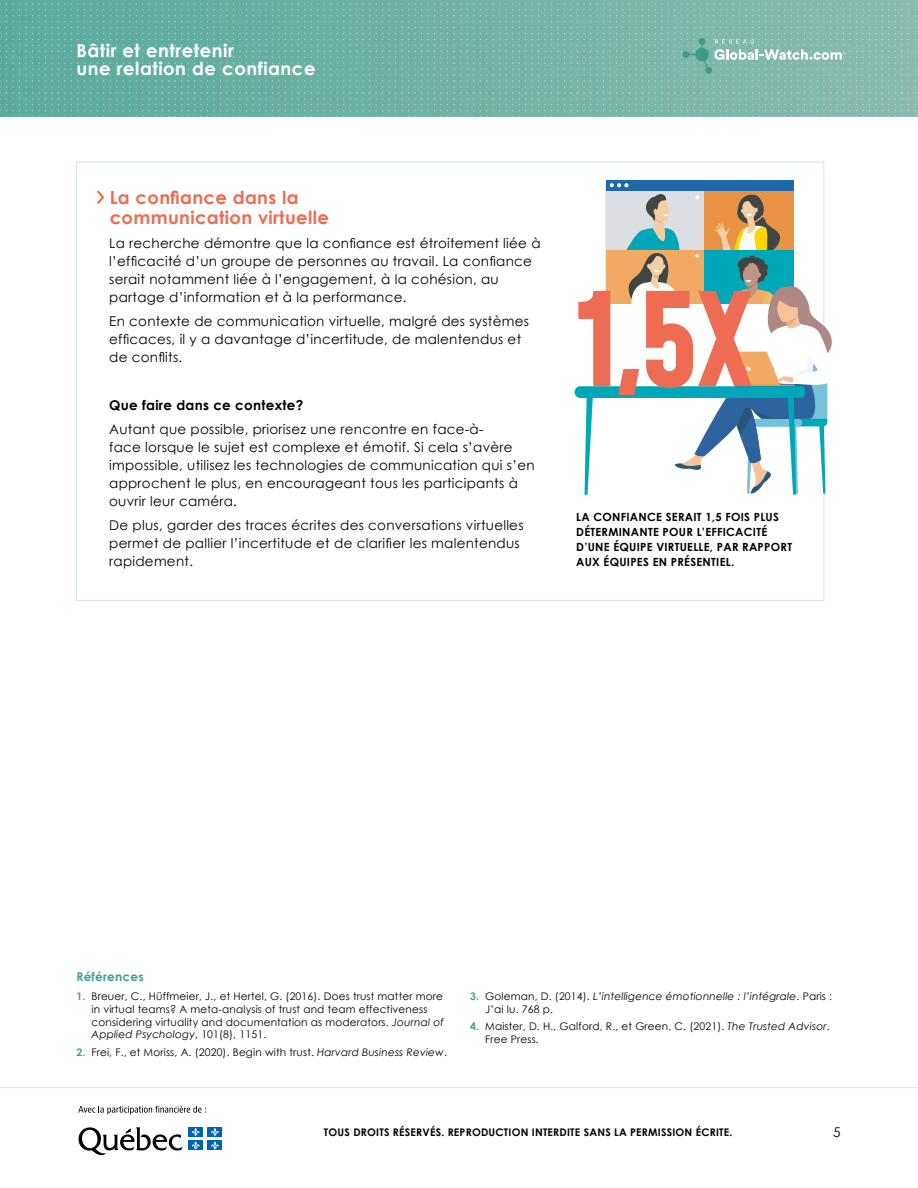
<style>
.page{position:relative;width:918px;height:1188px;background:#fff}
.page>*{position:absolute;margin:0;border:0;box-sizing:border-box;transform-origin:0 0}
.t1{font:700 127.05px "Mohave";color:#ed6c53}
.t2{font:700 18px/20.2px "Century Gothic";letter-spacing:.02em;color:#ed6c53}
.t3{font:700 18px/18px "Century Gothic";letter-spacing:.03em;color:#fff}
.t4{font:13.5px/18px "Century Gothic";letter-spacing:.02em;color:#000}
.t5{font:700 13.5px "Century Gothic";letter-spacing:.02em;color:#000}
.t6{font:700 12px "Century Gothic";letter-spacing:.02em;color:#3fa090}
.t7{font:700 11.25px/15px "Century Gothic";letter-spacing:.025em;color:#000}
.t8{font:10.5px/12.8px "Century Gothic";letter-spacing:.015em;color:#000}
.t9{font:italic 10.5px/12.8px "Century Gothic";letter-spacing:.015em;color:#000}
.t10{font:700 10.5px "Century Gothic";letter-spacing:.02em;color:#000}
.s1{font-weight:700;color:#3fa090}
.s2{font-style:italic}
.s3{font-weight:700;font-style:normal;color:#3fa090}
.s4{font-style:normal}
</style>
<div class="page">
<hr style="left:0;top:1087px;width:918px;height:1px;background:#d1e9e7">
<svg style="left:575px;top:180px;width:257px;height:315px"></svg>
<img style="left:0;top:0;width:918px;height:117px">
<svg style="left:682px;top:38px;width:165px;height:36px;background:#8dbfb4"></svg>
<svg style="left:79px;top:1127px;width:104px;height:28px"></svg>
<div style="left:188px;top:1127px;width:15px;height:10px;background:#0063af"></div>
<div style="left:208px;top:1127px;width:14px;height:10px;background:#0063af"></div>
<div style="left:188px;top:1141px;width:15px;height:9px;background:#0063af"></div>
<svg style="left:192px;top:1128px;width:8px;height:22px"></svg>
<div style="left:208px;top:1141px;width:14px;height:9px;background:#0063af"></div>
<svg style="left:211px;top:1128px;width:8px;height:22px"></svg>
<svg style="left:78px;top:1106px;width:128px;height:8px"></svg>
<h2 class="t3" style="left:76px;top:40px;width:241px">Bâtir et entretenir<br>une relation de confiance</h2>
<h2 class="t2" style="left:110px;top:187px;width:221px">La confiance dans la communication virtuelle</h2>
<p class="t4" style="left:109px;top:234px;width:433px">La recherche démontre que la confiance est étroitement liée à l’efficacité d’un groupe de personnes au travail. La confiance serait notamment liée à l’engagement, à la cohésion, au partage d’information et à la performance.</p>
<p class="t4" style="left:109px;top:312px;width:421px">En contexte de communication virtuelle, malgré des systèmes efficaces, il y a davantage d’incertitude, de malentendus et de conflits.</p>
<p class="t5" style="left:109px;top:395px;width:196px">Que faire dans ce contexte?</p>
<p class="t4" style="left:109px;top:420px;width:427px">Autant que possible, priorisez une rencontre en face-à-<br>face lorsque le sujet est complexe et émotif. Si cela s’avère impossible, utilisez les technologies de communication qui s’en approchent le plus, en encourageant tous les participants à ouvrir leur caméra.</p>
<p class="t4" style="left:109px;top:516px;width:416px">De plus, garder des traces écrites des conversations virtuelles permet de pallier l’incertitude et de clarifier les malentendus rapidement.</p>
<h1 class="t1" style="left:577px;top:261px;width:178px">1,5X</h1>
<p class="t7" style="left:576px;top:509px;width:217px">LA CONFIANCE SERAIT 1,5 FOIS PLUS<br>DÉTERMINANTE POUR L’EFFICACITÉ<br>D’UNE ÉQUIPE VIRTUELLE, PAR RAPPORT<br>AUX ÉQUIPES EN PRÉSENTIEL.</p>
<p class="t6" style="left:76px;top:968px;width:69px">Références</p>
<p class="t8" style="left:92px;top:990px;width:354px;text-indent:-15px"><span class="s1">1.</span> Breuer, C., Hüffmeier, J., et Hertel, G. (2016). Does trust matter more in virtual teams? A meta-analysis of trust and team effectiveness considering virtuality and documentation as moderators. <span class="s2">Journal of Applied Psychology</span>, 101(8), 1151.</p>
<p class="t8" style="left:76px;top:1045px;width:372px"><span class="s1">2.</span> Frei, F., et Moriss, A. (2020). Begin with trust. <span class="s2">Harvard Business Review</span>.</p>
<p class="t9" style="left:485px;top:990px;width:348px;text-indent:-15px"><span class="s3">3.</span> <span class="s4">Goleman, D. (2014).</span> L’intelligence émotionnelle : l’intégrale<span class="s4">. Paris :<br>J’ai lu. 768 p.</span></p>
<p class="t8" style="left:485px;top:1020px;width:346px;text-indent:-15px"><span class="s1">4.</span> Maister, D. H., Galford, R., et Green, C. (2021). <span class="s2">The Trusted Advisor</span>.<br>Free Press.</p>
<p class="t10" style="left:324px;top:1124px;width:410px">TOUS DROITS RÉSERVÉS. REPRODUCTION INTERDITE SANS LA PERMISSION ÉCRITE.</p>
<p class="t4" style="left:833px;top:1123px;width:9px">5</p>
</div>
